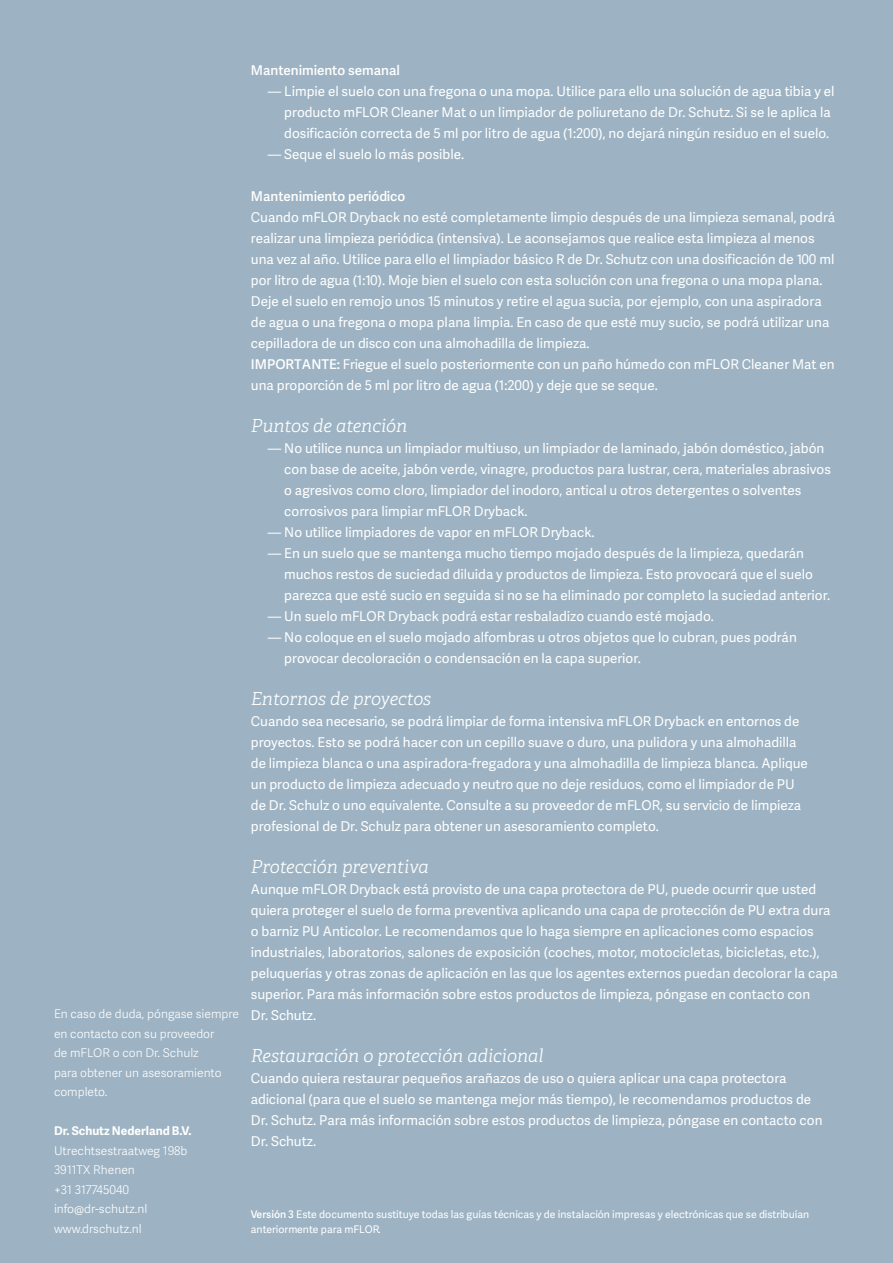
<style>
.page{position:relative;width:893px;height:1263px;background:#9db3c3}
.page>*{position:absolute;margin:0;border:0;box-sizing:border-box;transform-origin:0 0}
.t1{font:italic 300 18px "Adelle";color:#fff}
.t2{font:13.5px/21px "Adelle Sans";color:#fff}
.t3{font:600 13.5px "Adelle Sans";color:#fff}
.t4{font:300 12px/19.5px "Adelle Sans";color:#fff}
.t5{font:700 12px "Adelle Sans";color:#fff}
.t6{font:10.5px/15px "Adelle Sans";color:#fff}
.s1{font-weight:600}
</style>
<div class="page">
<p class="t4" style="left:54px;top:1004px;width:187px">En caso de duda, póngase siempre en contacto con su proveedor<br>de mFLOR o con Dr. Schulz<br>para obtener un asesoramiento completo.</p>
<p class="t5" style="left:54px;top:1122px;width:139px">Dr. Schutz Nederland B.V.</p>
<p class="t4" style="left:54px;top:1140px;width:135px">Utrechtsestraatweg 198b<br>3911TX Rhenen<br>+31 317745040 info@dr-schutz.nl www.drschutz.nl</p>
<p class="t3" style="left:251px;top:62px;width:151px">Mantenimiento semanal</p>
<p class="t2" style="left:284px;top:81px;width:552px;text-indent:-16px">— Limpie el suelo con una fregona o una mopa. Utilice para ello una solución de agua tibia y el producto mFLOR Cleaner Mat o un limpiador de poliuretano de Dr. Schutz. Si se le aplica la dosificación correcta de 5 ml por litro de agua (1:200), no dejará ningún residuo en el suelo.</p>
<p class="t2" style="left:268px;top:144px;width:198px">— Seque el suelo lo más posible.</p>
<p class="t3" style="left:251px;top:188px;width:156px">Mantenimiento periódico</p>
<p class="t2" style="left:251px;top:207px;width:586px">Cuando mFLOR Dryback no esté completamente limpio después de una limpieza semanal, podrá realizar una limpieza periódica (intensiva). Le aconsejamos que realice esta limpieza al menos una vez al año. Utilice para ello el limpiador básico R de Dr. Schutz con una dosificación de 100 ml por litro de agua (1:10). Moje bien el suelo con esta solución con una fregona o una mopa plana.<br>Deje el suelo en remojo unos 15 minutos y retire el agua sucia, por ejemplo, con una aspiradora de agua o una fregona o mopa plana limpia. En caso de que esté muy sucio, se podrá utilizar una cepilladora de un disco con una almohadilla de limpieza.<br><span class="s1">IMPORTANTE:</span> Friegue el suelo posteriormente con un paño húmedo con mFLOR Cleaner Mat en una proporción de 5 ml por litro de agua (1:200) y deje que se seque.</p>
<h1 class="t1" style="left:251px;top:414px;width:158px">Puntos de atención</h1>
<p class="t2" style="left:284px;top:438px;width:548px;text-indent:-16px">— No utilice nunca un limpiador multiuso, un limpiador de laminado, jabón doméstico, jabón con base de aceite, jabón verde, vinagre, productos para lustrar, cera, materiales abrasivos o agresivos como cloro, limpiador del inodoro, antical u otros detergentes o solventes corrosivos para limpiar mFLOR Dryback.</p>
<p class="t2" style="left:268px;top:522px;width:328px">— No utilice limpiadores de vapor en mFLOR Dryback.</p>
<p class="t2" style="left:284px;top:543px;width:547px;text-indent:-16px">— En un suelo que se mantenga mucho tiempo mojado después de la limpieza, quedarán muchos restos de suciedad diluida y productos de limpieza. Esto provocará que el suelo parezca que esté sucio en seguida si no se ha eliminado por completo la suciedad anterior.</p>
<p class="t2" style="left:268px;top:606px;width:447px">— Un suelo mFLOR Dryback podrá estar resbaladizo cuando esté mojado.</p>
<p class="t2" style="left:284px;top:627px;width:514px;text-indent:-16px">— No coloque en el suelo mojado alfombras u otros objetos que lo cubran, pues podrán provocar decoloración o condensación en la capa superior.</p>
<h1 class="t1" style="left:251px;top:687px;width:182px">Entornos de proyectos</h1>
<p class="t2" style="left:251px;top:711px;width:559px">Cuando sea necesario, se podrá limpiar de forma intensiva mFLOR Dryback en entornos de proyectos. Esto se podrá hacer con un cepillo suave o duro, una pulidora y una almohadilla de limpieza blanca o una aspiradora-fregadora y una almohadilla de limpieza blanca. Aplique un producto de limpieza adecuado y neutro que no deje residuos, como el limpiador de PU de Dr. Schulz o uno equivalente. Consulte a su proveedor de mFLOR, su servicio de limpieza profesional de Dr. Schulz para obtener un asesoramiento completo.</p>
<h1 class="t1" style="left:251px;top:855px;width:179px">Protección preventiva</h1>
<p class="t2" style="left:251px;top:879px;width:588px">Aunque mFLOR Dryback está provisto de una capa protectora de PU, puede ocurrir que usted quiera proteger el suelo de forma preventiva aplicando una capa de protección de PU extra dura o barniz PU Anticolor. Le recomendamos que lo haga siempre en aplicaciones como espacios industriales, laboratorios, salones de exposición (coches, motor, motocicletas, bicicletas, etc.), peluquerías y otras zonas de aplicación en las que los agentes externos puedan decolorar la capa superior. Para más información sobre estos productos de limpieza, póngase en contacto con<br>Dr. Schutz.</p>
<h1 class="t1" style="left:251px;top:1044px;width:294px">Restauración o protección adicional</h1>
<p class="t2" style="left:251px;top:1068px;width:573px">Cuando quiera restaurar pequeños arañazos de uso o quiera aplicar una capa protectora adicional (para que el suelo se mantenga mejor más tiempo), le recomendamos productos de Dr. Schutz. Para más información sobre estos productos de limpieza, póngase en contacto con Dr. Schutz.</p>
<p class="t6" style="left:251px;top:1207px;width:560px"><span class="s1">Versión 3</span> Este documento sustituye todas las guías técnicas y de instalación impresas y electrónicas que se distribuían anteriormente para mFLOR.</p>
</div>
